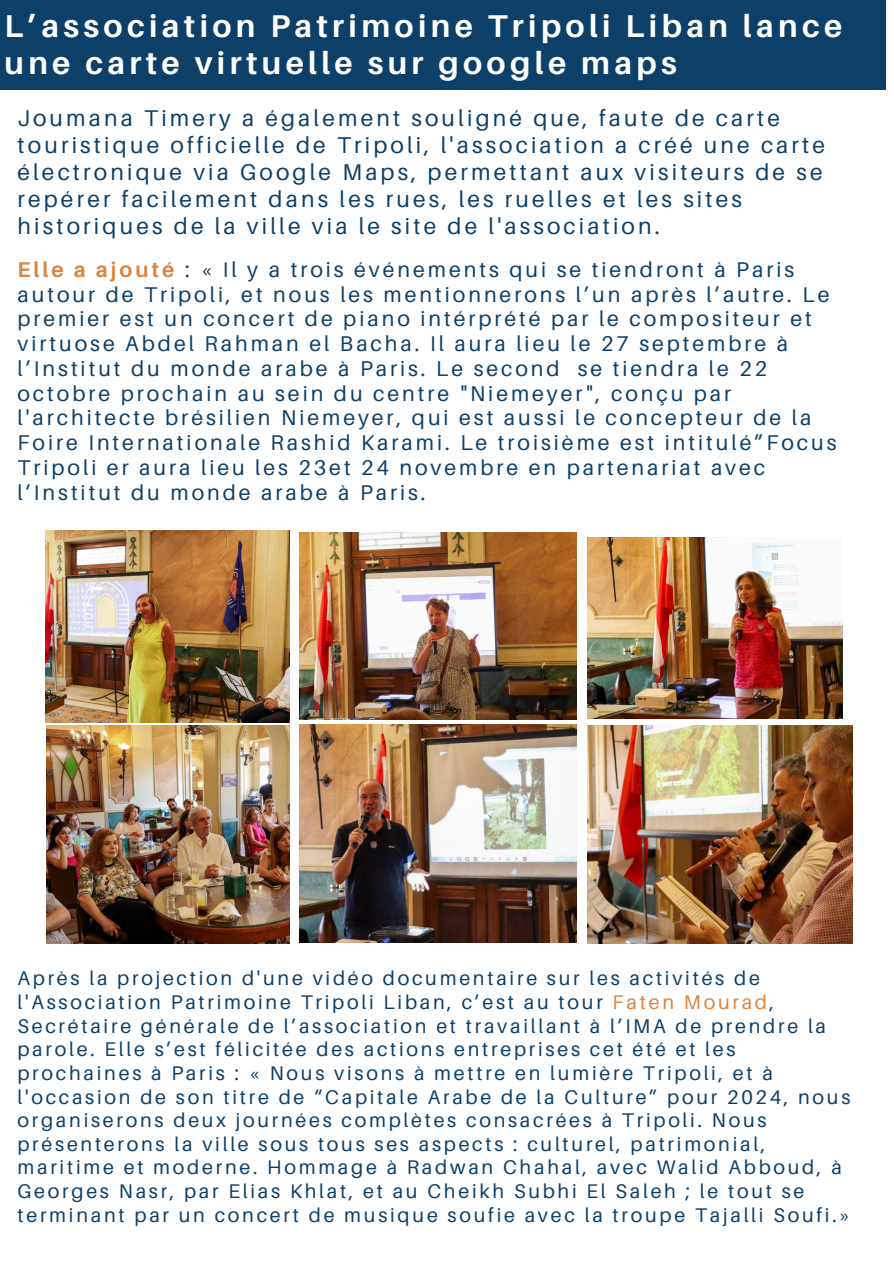
<style>
.page{position:relative;width:894px;height:1264px;background:#fff}
.page>*{position:absolute;margin:0;border:0;box-sizing:border-box;transform-origin:0 0}
.t1{font:700 31.5px/37.2px "Aileron";letter-spacing:.14em;color:#fff}
.t2{font:22.8px/27px "Aileron";letter-spacing:.14em;color:#0d4068}
.t3{font:21.3px/24.8px "Aileron";letter-spacing:.14em;color:#0d4068}
.t4{font:19.8px/23.7px "Aileron";letter-spacing:.14em;color:#0d4068}
.s1{font-weight:700;color:#db8542}
.s2{color:#db8542}
</style>
<div class="page">
<img style="left:46px;top:530px;width:243px;height:192px">
<img style="left:46px;top:725px;width:243px;height:218px">
<img style="left:300px;top:533px;width:276px;height:186px">
<img style="left:587px;top:537px;width:255px;height:181px">
<img style="left:587px;top:725px;width:265px;height:218px">
<div style="left:0;top:0;width:884px;height:90px;background:#0d4068"></div>
<img style="left:300px;top:724px;width:276px;height:218px">
<p class="t1" style="left:4px;top:7px;width:839px">L’association Patrimoine Tripoli Liban lance une carte virtuelle sur google maps</p>
<p class="t2" style="left:17px;top:104px;width:808px">Joumana Timery a également souligné que, faute de carte touristique officielle de Tripoli, l'association a créé une carte électronique via Google Maps, permettant aux visiteurs de se repérer facilement dans les rues, les ruelles et les sites historiques de la ville via le site de l'association.</p>
<p class="t3" style="left:17px;top:256px;width:820px"><span class="s1">Elle a ajouté</span> : « Il y a trois événements qui se tiendront à Paris autour de Tripoli, et nous les mentionnerons l’un après l’autre. Le premier est un concert de piano intérprété par le compositeur et virtuose Abdel Rahman el Bacha. Il aura lieu le 27 septembre à l’Institut du monde arabe à Paris. Le second se tiendra le 22 octobre prochain au sein du centre "Niemeyer", conçu par l'architecte brésilien Niemeyer, qui est aussi le concepteur de la Foire Internationale Rashid Karami. Le troisième est intitulé”Focus Tripoli er aura lieu les 23et 24 novembre en partenariat avec l’Institut du monde arabe à Paris.</p>
<p class="t4" style="left:17px;top:966px;width:834px">Après la projection d'une vidéo documentaire sur les activités de l'Association Patrimoine Tripoli Liban, c’est au tour <span class="s2">Faten Mourad</span>, Secrétaire générale de l’association et travaillant à l’IMA de prendre la parole. Elle s’est félicitée des actions entreprises cet été et les prochaines à Paris : « Nous visons à mettre en lumière Tripoli, et à l'occasion de son titre de “Capitale Arabe de la Culture” pour 2024, nous organiserons deux journées complètes consacrées à Tripoli. Nous présenterons la ville sous tous ses aspects : culturel, patrimonial, maritime et moderne. Hommage à Radwan Chahal, avec Walid Abboud, à Georges Nasr, par Elias Khlat, et au Cheikh Subhi El Saleh ; le tout se terminant par un concert de musique soufie avec la troupe Tajalli Soufi.»</p>
</div>
